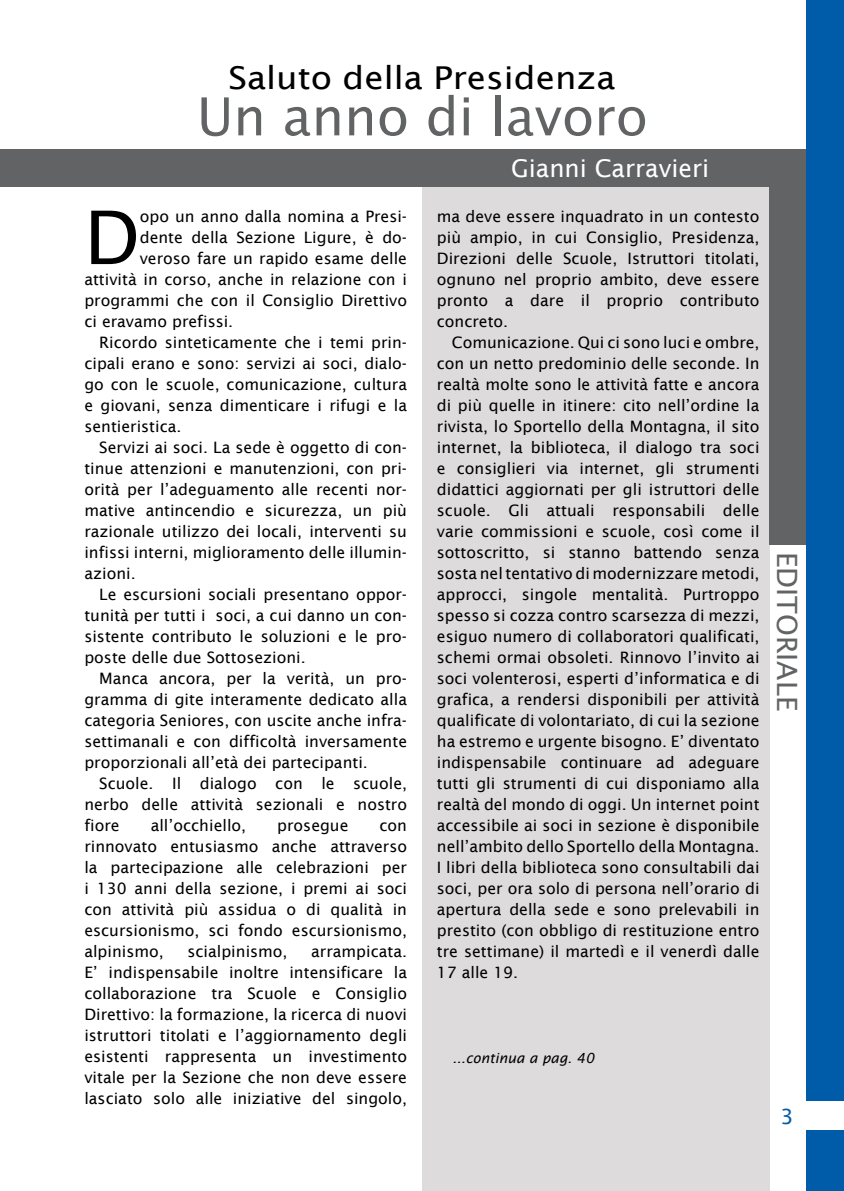
<style>
.page{position:relative;width:844px;height:1191px;background:#fff}
.page>*{position:absolute;margin:0;border:0;box-sizing:border-box;transform-origin:0 0}
.t1{font:73.85px "Lucida Sans";color:#000}
.t2{font:52.5px "Lucida Sans";color:#626365}
.t3{font:31.5px "Lucida Sans";color:#000;scale:1.1 1}
.t4{font:28px "Lucida Sans";color:#626365}
.t5{font:24.5px "Lucida Sans";color:#fff}
.t6{font:21px "Lucida Sans";color:#095ca4}
.t7{font:15.75px/21px "Lucida Sans";color:#000;text-align:justify}
.t8{font:italic 14px "Lucida Sans";color:#000}
</style>
<div class="page">
<div style="left:422px;top:179px;width:347px;height:1012px;background:#dddbdb"></div>
<div style="left:0;top:149px;width:835px;height:37px;background:#626365"></div>
<div style="left:769px;top:149px;width:37px;height:395px;background:#626365"></div>
<div style="left:806px;top:0;width:37px;height:1191px;background:#005ca9"></div>
<div style="left:780px;top:1101px;width:63px;height:28px;background:#fff"></div>
<h3 class="t3" style="left:228px;top:59px;width:353px">Saluto della Presidenza</h3>
<h2 class="t2" style="left:197px;top:87px;width:452px">Un anno di lavoro</h2>
<h1 class="t1" style="left:84px;top:195px;width:57px">D</h1>
<p class="t7" style="left:140px;top:206px;width:269px">opo un anno dalla nomina a Presi-</p>
<p class="t7" style="left:140px;top:227px;width:269px">dente della Sezione Ligure, è do-</p>
<p class="t7" style="left:140px;top:248px;width:269px">veroso fare un rapido esame delle</p>
<p class="t7" style="left:84px;top:269px;width:324px">attività in corso, anche in relazione con i</p>
<p class="t7" style="left:84px;top:290px;width:324px">programmi che con il Consiglio Direttivo</p>
<p class="t7" style="left:84px;top:311px;width:150px">ci eravamo prefissi.</p>
<p class="t7" style="left:99px;top:332px;width:309px">Ricordo sinteticamente che i temi prin-</p>
<p class="t7" style="left:84px;top:353px;width:324px">cipali erano e sono: servizi ai soci, dialo-</p>
<p class="t7" style="left:84px;top:374px;width:324px">go con le scuole, comunicazione, cultura</p>
<p class="t7" style="left:84px;top:395px;width:324px">e giovani, senza dimenticare i rifugi e la</p>
<p class="t7" style="left:84px;top:416px;width:99px">sentieristica.</p>
<p class="t7" style="left:99px;top:437px;width:309px">Servizi ai soci. La sede è oggetto di con-</p>
<p class="t7" style="left:84px;top:458px;width:324px">tinue attenzioni e manutenzioni, con pri-</p>
<p class="t7" style="left:84px;top:479px;width:324px">orità per l’adeguamento alle recenti nor-</p>
<p class="t7" style="left:84px;top:500px;width:324px">mative antincendio e sicurezza, un più</p>
<p class="t7" style="left:84px;top:521px;width:324px">razionale utilizzo dei locali, interventi su</p>
<p class="t7" style="left:84px;top:542px;width:324px">infissi interni, miglioramento delle illumin-</p>
<p class="t7" style="left:84px;top:563px;width:53px">azioni.</p>
<p class="t7" style="left:99px;top:584px;width:309px">Le escursioni sociali presentano oppor-</p>
<p class="t7" style="left:84px;top:605px;width:324px">tunità per tutti i soci, a cui danno un con-</p>
<p class="t7" style="left:84px;top:626px;width:324px">sistente contributo le soluzioni e le pro-</p>
<p class="t7" style="left:84px;top:647px;width:223px">poste delle due Sottosezioni.</p>
<p class="t7" style="left:99px;top:668px;width:309px">Manca ancora, per la verità, un pro-</p>
<p class="t7" style="left:84px;top:689px;width:324px">gramma di gite interamente dedicato alla</p>
<p class="t7" style="left:84px;top:710px;width:324px">categoria Seniores, con uscite anche infra-</p>
<p class="t7" style="left:84px;top:731px;width:324px">settimanali e con difficoltà inversamente</p>
<p class="t7" style="left:84px;top:752px;width:285px">proporzionali all’età dei partecipanti.</p>
<p class="t7" style="left:99px;top:773px;width:309px">Scuole. Il dialogo con le scuole,</p>
<p class="t7" style="left:84px;top:794px;width:324px">nerbo delle attività sezionali e nostro</p>
<p class="t7" style="left:84px;top:815px;width:37px">fiore</p>
<p class="t7" style="left:151px;top:815px;width:97px">all’occhiello,</p>
<p class="t7" style="left:277px;top:815px;width:73px">prosegue</p>
<p class="t7" style="left:84px;top:815px;width:324px;text-indent:295px">con rinnovato entusiasmo anche attraverso la partecipazione alle celebrazioni per i 130 anni della sezione, i premi ai soci con attività più assidua o di qualità in escursionismo, sci fondo escursionismo, alpinismo,</p>
<p class="t7" style="left:187px;top:941px;width:102px">scialpinismo,</p>
<p class="t7" style="left:84px;top:941px;width:324px;text-indent:227px">arrampicata.<br>E’ indispensabile inoltre intensificare la collaborazione tra Scuole e Consiglio Direttivo: la formazione, la ricerca di nuovi istruttori titolati e l’aggiornamento degli esistenti rappresenta un investimento vitale per la Sezione che non deve essere lasciato solo alle iniziative del singolo,</p>
<h3 class="t5" style="left:511px;top:154px;width:200px">Gianni Carravieri</h3>
<p class="t7" style="left:437px;top:206px;width:324px">ma deve essere inquadrato in un contesto più ampio, in cui Consiglio, Presidenza, Direzioni delle Scuole, Istruttori titolati, ognuno nel proprio ambito, deve essere pronto a dare il proprio contributo concreto.</p>
<p class="t7" style="left:437px;top:332px;width:324px;text-indent:15px">Comunicazione. Qui ci sono luci e ombre, con un netto predominio delle seconde. In realtà molte sono le attività fatte e ancora di più quelle in itinere: cito nell’ordine la rivista, lo Sportello della Montagna, il sito internet, la biblioteca, il dialogo tra soci e consiglieri via internet, gli strumenti didattici aggiornati per gli istruttori delle scuole. Gli attuali responsabili delle varie commissioni e scuole, così come il sottoscritto, si stanno battendo senza sosta nel tentativo di modernizzare metodi, approcci, singole mentalità. Purtroppo spesso si cozza contro scarsezza di mezzi, esiguo numero di collaboratori qualificati, schemi ormai obsoleti. Rinnovo l’invito ai soci volenterosi, esperti d’informatica e di grafica, a rendersi disponibili per attività qualificate di volontariato, di cui la sezione ha estremo e urgente bisogno. E’ diventato indispensabile continuare ad adeguare tutti gli strumenti di cui disponiamo alla realtà del mondo di oggi. Un internet point accessibile ai soci in sezione è disponibile nell’ambito dello Sportello della Montagna.<br>I libri della biblioteca sono consultabili dai soci, per ora solo di persona nell’orario di apertura della sede e sono prelevabili in prestito (con obbligo di restituzione entro tre settimane) il martedì e il venerdì dalle 17 alle 19.</p>
<p class="t8" style="left:452px;top:1050px;width:143px">...continua a pag. 40</p>
<h3 class="t4" style="left:802px;top:552px;width:160px;rotate:90deg">EDITORIALE</h3>
<h3 class="t6" style="left:780px;top:1104px;width:15px">3</h3>
</div>
